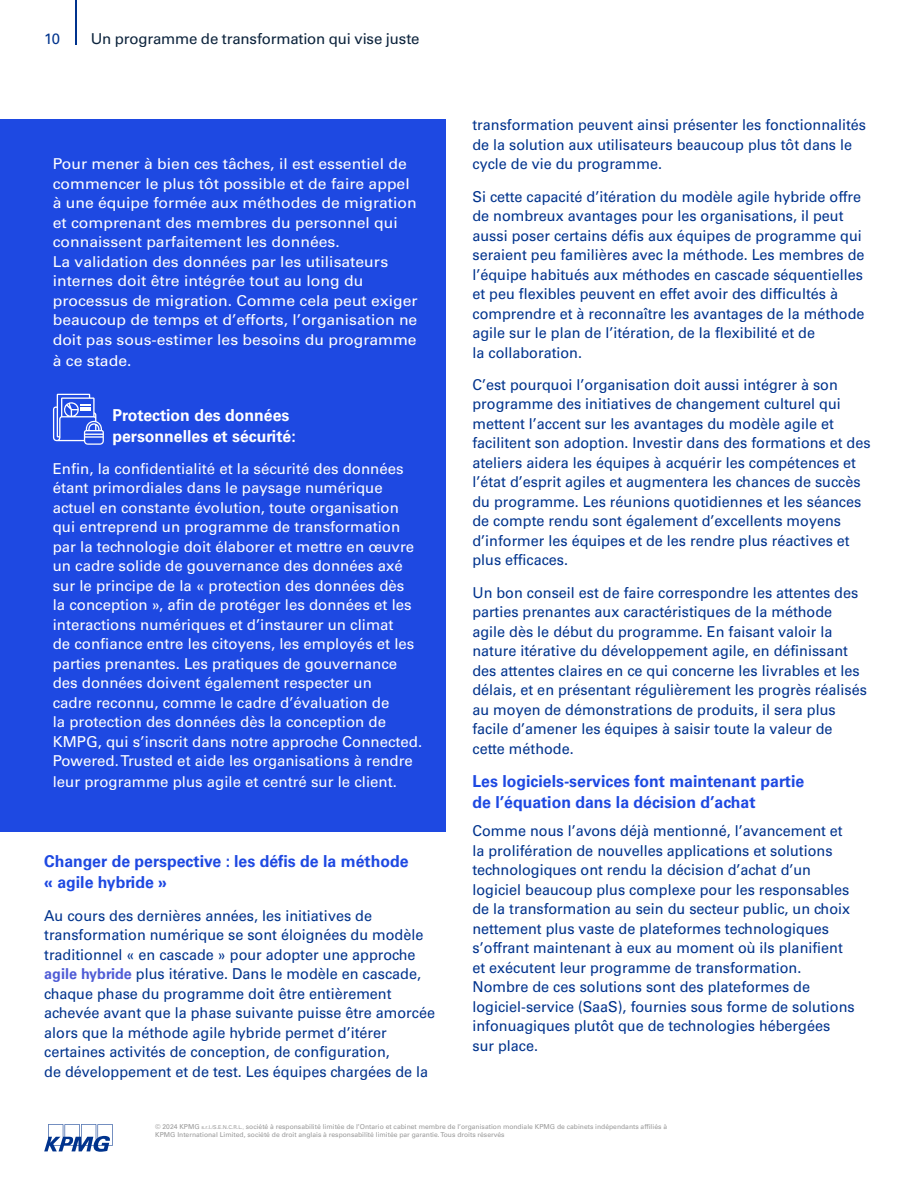
<style>
.page{position:relative;width:918px;height:1188px;background:#fff}
.page>*{position:absolute;margin:0;border:0;box-sizing:border-box;transform-origin:0 0}
.t1{font:700 16.5px/21px "Univers";color:#1e49e2;scale:.96 1}
.t2{font:700 16.5px/21px "Univers";color:#fff;scale:.96 1}
.t3{font:15px/19.5px "Univers";color:#00338d;scale:.96 1}
.t4{font:15px/19.5px "Univers";color:#fff}
.t5{font:15px/19.5px "Univers";color:#fff;scale:1.05 1}
.t6{font:15px "Univers LT Std";letter-spacing:-.015em;color:#0c233c}
.t7{font:15px "Univers LT Std";color:#00338d}
.t8{font:6.75px/8.1px "Univers LT Std";color:#989898}
.s1{font-weight:700;color:#4f5cd6}
.s2{font-size:5.25px}
.s3{font-size:4.5px}
</style>
<div class="page">
<svg style="left:44px;top:1124px;width:69px;height:28px"></svg>
<hr style="left:75px;top:0;width:2px;height:44px;background:#00338d">
<div style="left:0;top:119px;width:446px;height:713px;background:#1e49e2"></div>
<svg style="left:53px;top:394px;width:51px;height:51px"></svg>
<p class="t7" style="left:44px;top:30px;width:17px">10</p>
<p class="t6" style="left:91px;top:30px;width:330px">Un programme de transformation qui vise juste</p>
<p class="t5" style="left:53px;top:154px;width:349px">Pour mener à bien ces tâches, il est essentiel de commencer le plus tôt possible et de faire appel à une équipe formée aux méthodes de migration et comprenant des membres du personnel qui connaissent parfaitement les données.<br>La validation des données par les utilisateurs internes doit être intégrée tout au long du processus de migration. Comme cela peut exiger beaucoup de temps et d’efforts, l’organisation ne doit pas sous-estimer les besoins du programme</p>
<p class="t5" style="left:53px;top:351px;width:77px">à ce stade.</p>
<p class="t2" style="left:112px;top:404px;width:192px">Protection des données personnelles et sécurité:</p>
<p class="t4" style="left:53px;top:459px;width:371px">Enfin, la confidentialité et la sécurité des données étant primordiales dans le paysage numérique actuel en constante évolution, toute organisation qui entreprend un programme de transformation par la technologie doit élaborer et mettre en œuvre un cadre solide de gouvernance des données axé sur le principe de la « protection des données dès<br>la conception », afin de protéger les données et les interactions numériques et d’instaurer un climat<br>de confiance entre les citoyens, les employés et les parties prenantes. Les pratiques de gouvernance des données doivent également respecter un<br>cadre reconnu, comme le cadre d’évaluation de<br>la protection des données dès la conception de KMPG, qui s’inscrit dans notre approche Connected.<br>Powered. Trusted et aide les organisations à rendre</p>
<p class="t4" style="left:53px;top:772px;width:346px">leur programme plus agile et centré sur le client.</p>
<p class="t1" style="left:44px;top:851px;width:381px">Changer de perspective : les défis de la méthode « agile hybride »</p>
<p class="t3" style="left:44px;top:906px;width:409px">Au cours des dernières années, les initiatives de transformation numérique se sont éloignées du modèle traditionnel « en cascade » pour adopter une approche <span class="s1">agile hybride</span> plus itérative. Dans le modèle en cascade, chaque phase du programme doit être entièrement achevée avant que la phase suivante puisse être amorcée alors que la méthode agile hybride permet d’itérer certaines activités de conception, de configuration,<br>de développement et de test. Les équipes chargées de la</p>
<p class="t3" style="left:473px;top:115px;width:412px">transformation peuvent ainsi présenter les fonctionnalités de la solution aux utilisateurs beaucoup plus tôt dans le cycle de vie du programme.</p>
<p class="t3" style="left:472px;top:187px;width:410px">Si cette capacité d’itération du modèle agile hybride offre de nombreux avantages pour les organisations, il peut aussi poser certains défis aux équipes de programme qui seraient peu familières avec la méthode. Les membres de l’équipe habitués aux méthodes en cascade séquentielles et peu flexibles peuvent en effet avoir des difficultés à comprendre et à reconnaître les avantages de la méthode agile sur le plan de l’itération, de la flexibilité et de<br>la collaboration.</p>
<p class="t3" style="left:472px;top:375px;width:416px">C’est pourquoi l’organisation doit aussi intégrer à son programme des initiatives de changement culturel qui mettent l’accent sur les avantages du modèle agile et facilitent son adoption. Investir dans des formations et des ateliers aidera les équipes à acquérir les compétences et l’état d’esprit agiles et augmentera les chances de succès du programme. Les réunions quotidiennes et les séances de compte rendu sont également d’excellents moyens d’informer les équipes et de les rendre plus réactives et plus efficaces.</p>
<p class="t3" style="left:472px;top:583px;width:412px">Un bon conseil est de faire correspondre les attentes des parties prenantes aux caractéristiques de la méthode agile dès le début du programme. En faisant valoir la nature itérative du développement agile, en définissant des attentes claires en ce qui concerne les livrables et les délais, et en présentant régulièrement les progrès réalisés au moyen de démonstrations de produits, il sera plus facile d’amener les équipes à saisir toute la valeur de cette méthode.</p>
<p class="t1" style="left:472px;top:771px;width:347px">Les logiciels-services font maintenant partie de l’équation dans la décision d’achat</p>
<p class="t3" style="left:472px;top:821px;width:400px">Comme nous l’avons déjà mentionné, l’avancement et la prolifération de nouvelles applications et solutions technologiques ont rendu la décision d’achat d’un logiciel beaucoup plus complexe pour les responsables de la transformation au sein du secteur public, un choix nettement plus vaste de plateformes technologiques s’offrant maintenant à eux au moment où ils planifient et exécutent leur programme de transformation.<br>Nombre de ces solutions sont des plateformes de logiciel-service (SaaS), fournies sous forme de solutions infonuagiques plutôt que de technologies hébergées sur place.</p>
<p class="t8" style="left:155px;top:1123px;width:513px">© 2024 KPMG <span class="s2">s.r.l./S.E.N.C.R.L.</span><span class="s3">,</span> société à responsabilité limitée de l’Ontario et cabinet membre de l’organisation mondiale KPMG de cabinets indépendants affiliés à<br>KPMG International Limited, société de droit anglais à responsabilité limitée par garantie. Tous droits réservés</p>
</div>
